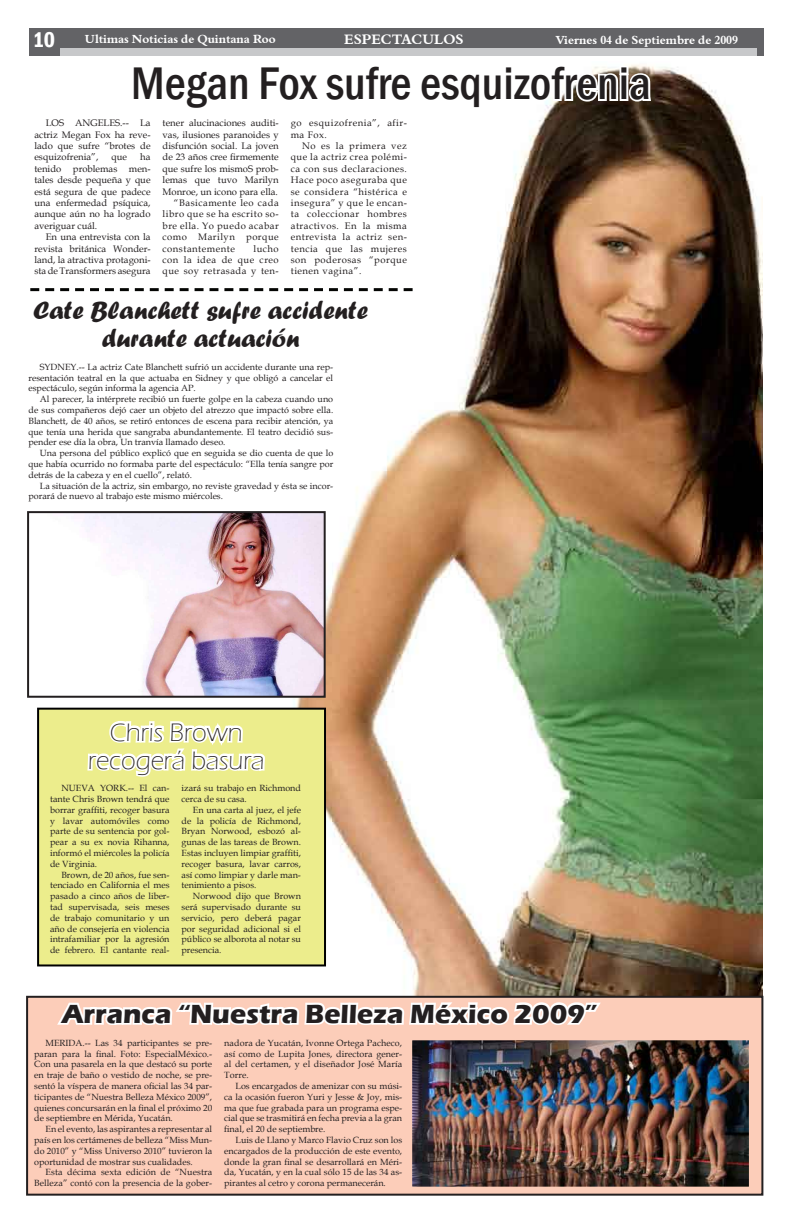
<style>
.page{position:relative;width:792px;height:1224px;background:#fff}
.page>*{position:absolute;margin:0;border:0;box-sizing:border-box;transform-origin:0 0}
.t1{font:500 condensed 47px "Franklin Gothic";color:#231f20}
.t2{font:700 27px "Eras ITC";color:#231f20}
.t3{font:26px/28px "Forte";color:#231f20;text-align:center}
.t4{font:300 26px/28px "Eras ITC";color:#231f20;text-align:center}
.t5{font:600 condensed 22px "Franklin Gothic";color:#fff}
.t6{font:14px "Aldine 401 BT Bold A";color:#fff}
.t7{font:12px "Aldine 401 BT Bold A";color:#fff}
.t8{font:9.5px/11.4px "Book Antiqua";color:#231f20;text-align:justify}
.t9{font:9.5px/11.4px "Book Antiqua";letter-spacing:.05em;color:#231f20}
.t10{font:9px/10.8px "Book Antiqua";color:#231f20;text-align:justify}
</style>
<div class="page">
<div style="left:29px;top:28px;width:735px;height:28px;background:#636366"></div>
<div style="left:60px;top:48px;width:697px;height:8px;background:#c7c8ca"></div>
<img style="left:27px;top:67px;width:735px;height:929px">
<svg style="left:130px;top:67px;width:121px;height:46px"></svg>
<svg style="left:258px;top:65px;width:396px;height:46px"></svg>
<img style="left:30px;top:514px;width:293px;height:181px">
<div style="left:27px;top:511px;width:299px;height:187px;border:2px solid #231f20"></div>
<svg style="left:29px;top:180px;width:384px;height:190px"></svg>
<div style="left:38px;top:709px;width:287px;height:256px;background:#eced8c"></div>
<div style="left:27px;top:997px;width:735px;height:198px;background:#fccdb9"></div>
<div style="left:26px;top:996px;width:737px;height:200px;border:2px solid #231f20"></div>
<img style="left:54px;top:560px;width:550px;height:465px">
<img style="left:413px;top:1041px;width:335px;height:145px">
<div style="left:410px;top:1038px;width:341px;height:151px;border:2px solid #fccdb9"></div>
<h3 class="t5" style="left:33px;top:25px;width:24px">10</h3>
<h3 class="t7" style="left:85px;top:31px;width:192px">Ultimas Noticias de Quintana Roo</h3>
<h3 class="t6" style="left:344px;top:31px;width:121px">ESPECTACULOS</h3>
<h3 class="t7" style="left:556px;top:32px;width:184px">Viernes 04 de Septiembre de 2009</h3>
<h1 class="t1" style="left:131px;top:53px;width:521px">Megan Fox sufre esquizofrenia</h1>
<p class="t8" style="left:34px;top:117px;width:118px;text-indent:11px">LOS ANGELES.-- La actriz Megan Fox ha reve&shy;lado que sufre “brotes de esquizofrenia”,</p>
<p class="t9" style="left:291px;top:117px;width:118px">go esquizofrenia”, afir&shy;ma Fox.</p>
<p class="t8" style="left:291px;top:140px;width:118px;text-indent:11px">No es la primera vez que la actriz crea polémi&shy;ca con sus declaraciones.<br>Hace poco aseguraba que se considera “histérica e insegura” y que le encan&shy;ta coleccionar hombres atractivos. En la misma entrevista la actriz sen&shy;tencia que las mujeres son poderosas “porque tienen vagina”.</p>
<h3 class="t3" style="left:33px;top:296px;width:336px">Cate Blanchett sufre accidente durante actuación</h3>
<p class="t10" style="left:29px;top:361px;width:306px;text-indent:11px">SYDNEY.-- La actriz Cate Blanchett sufrió un accidente durante una rep&shy;resentación teatral en la que actuaba en Sidney y que obligó a cancelar el espectáculo, según informa la agencia AP.</p>
<p class="t10" style="left:29px;top:394px;width:306px;text-indent:11px">Al parecer, la intérprete recibió un fuerte golpe en la cabeza cuando uno de sus compañeros dejó caer un objeto del atrezzo que impactó sobre ella.<br>Blanchett, de 40 años, se retiró entonces de escena para recibir atención, ya que tenía una herida que sangraba abundantemente. El teatro decidió sus&shy;pender ese día la obra, Un tranvía llamado deseo.</p>
<p class="t10" style="left:29px;top:448px;width:306px;text-indent:11px">Una persona del público explicó que en seguida se dio cuenta de que lo que había ocurrido no formaba parte del espectáculo: “Ella tenía sangre por detrás de la cabeza y en el cuello”, relató.</p>
<p class="t10" style="left:29px;top:480px;width:306px;text-indent:11px">La situación de la actriz, sin embargo, no reviste gravedad y ésta se incor&shy;porará de nuevo al trabajo este mismo miércoles.</p>
<p class="t8" style="left:163px;top:117px;width:118px">tener alucinaciones auditi-</p>
<p class="t8" style="left:163px;top:129px;width:118px">vas, ilusiones paranoides y</p>
<p class="t8" style="left:163px;top:140px;width:118px">disfunción social. La joven</p>
<p class="t8" style="left:163px;top:151px;width:118px">de 23 años cree firmemente</p>
<p class="t8" style="left:163px;top:163px;width:118px">que sufre los mismoS prob-</p>
<p class="t8" style="left:163px;top:174px;width:118px">lemas que tuvo Marilyn</p>
<p class="t8" style="left:163px;top:186px;width:117px">Monroe, un icono para ella.</p>
<p class="t9" style="left:174px;top:197px;width:106px">“Basicamente leo cada</p>
<p class="t9" style="left:163px;top:208px;width:118px">libro que se ha escrito so-</p>
<p class="t9" style="left:163px;top:220px;width:118px">bre ella. Yo puedo acabar</p>
<p class="t9" style="left:163px;top:231px;width:118px">como Marilyn porque</p>
<p class="t9" style="left:163px;top:243px;width:74px">constantemente</p>
<p class="t8" style="left:34px;top:151px;width:118px;text-indent:106px">ha tenido problemas men&shy;tales desde pequeña y que está segura de que padece una enfermedad psíquica, aunque aún no ha logrado averiguar cuál.</p>
<p class="t8" style="left:34px;top:231px;width:118px;text-indent:11px">En una entrevista con la revista británica Wonder&shy;land, la atractiva protagoni&shy;sta de Transformers asegura</p>
<p class="t8" style="left:112px;top:151px;width:17px">que</p>
<p class="t8" style="left:163px;top:243px;width:118px;text-indent:91px">lucho con la idea de que creo que soy retrasada y ten-</p>
<h3 class="t4" style="left:88px;top:718px;width:178px">Chris Brown recogerá basura</h3>
<p class="t10" style="left:50px;top:783px;width:121px;text-indent:11px">NUEVA YORK.-- El can&shy;tante Chris Brown tendrá que borrar graffiti, recoger basura y lavar automóviles como parte de su sentencia por gol&shy;pear a su ex novia Rihanna, informó el miércoles la policía de Virginia.</p>
<p class="t10" style="left:50px;top:869px;width:121px;text-indent:11px">Brown, de 20 años, fue sen&shy;tenciado en California el mes pasado a cinco años de liber&shy;tad supervisada, seis meses de trabajo comunitario y un año de consejería en violencia intrafamiliar por la agresión de febrero. El cantante real-</p>
<p class="t10" style="left:182px;top:783px;width:121px">izará su trabajo en Richmond cerca de su casa.</p>
<p class="t10" style="left:182px;top:804px;width:121px;text-indent:11px">En una carta al juez, el jefe de la policía de Richmond, Bryan Norwood, esbozó al&shy;gunas de las tareas de Brown.<br>Estas incluyen limpiar graffiti, recoger basura, lavar carros, así como limpiar y darle man&shy;tenimiento a pisos.</p>
<p class="t10" style="left:182px;top:891px;width:121px;text-indent:11px">Norwood dijo que Brown será supervisado durante su servicio, pero deberá pagar por seguridad adicional si el público se alborota al notar su presencia.</p>
<h2 class="t2" style="left:62px;top:998px;width:537px">Arranca “Nuestra Belleza México 2009”</h2>
<p class="t10" style="left:34px;top:1037px;width:180px;text-indent:11px">MERIDA.-- Las 34 participantes se pre&shy;paran para la final. Foto: EspecialMéxico.- Con una pasarela en la que destacó su porte en traje de baño o vestido de noche, se pre&shy;sentó la víspera de manera oficial las 34 par&shy;ticipantes de “Nuestra Belleza México 2009”, quienes concursarán en la final el próximo 20 de septiembre en Mérida, Yucatán.</p>
<p class="t10" style="left:34px;top:1124px;width:180px;text-indent:11px">En el evento, las aspirantes a representar al país en los certámenes de belleza “Miss Mun&shy;do 2010” y “Miss Universo 2010” tuvieron la oportunidad de mostrar sus cualidades.</p>
<p class="t10" style="left:34px;top:1167px;width:180px;text-align:right">Esta décima sexta edición de “Nuestra<br>Belleza” contó con la presencia de la gober-</p>
<p class="t10" style="left:224px;top:1037px;width:180px">nadora de Yucatán, Ivonne Ortega Pacheco, así como de Lupita Jones, directora gener&shy;al del certamen, y el diseñador José María Torre.</p>
<p class="t10" style="left:224px;top:1080px;width:180px;text-indent:11px">Los encargados de amenizar con su músi&shy;ca la ocasión fueron Yuri y Jesse &amp; Joy, mis&shy;ma que fue grabada para un programa espe&shy;cial que se trasmitirá en fecha previa a la gran final, el 20 de septiembre.</p>
<p class="t10" style="left:224px;top:1134px;width:180px;text-indent:11px">Luis de Llano y Marco Flavio Cruz son los encargados de la producción de este evento, donde la gran final se desarrollará en Méri&shy;da, Yucatán, y en la cual sólo 15 de las 34 as&shy;pirantes al cetro y corona permanecerán.</p>
</div>
